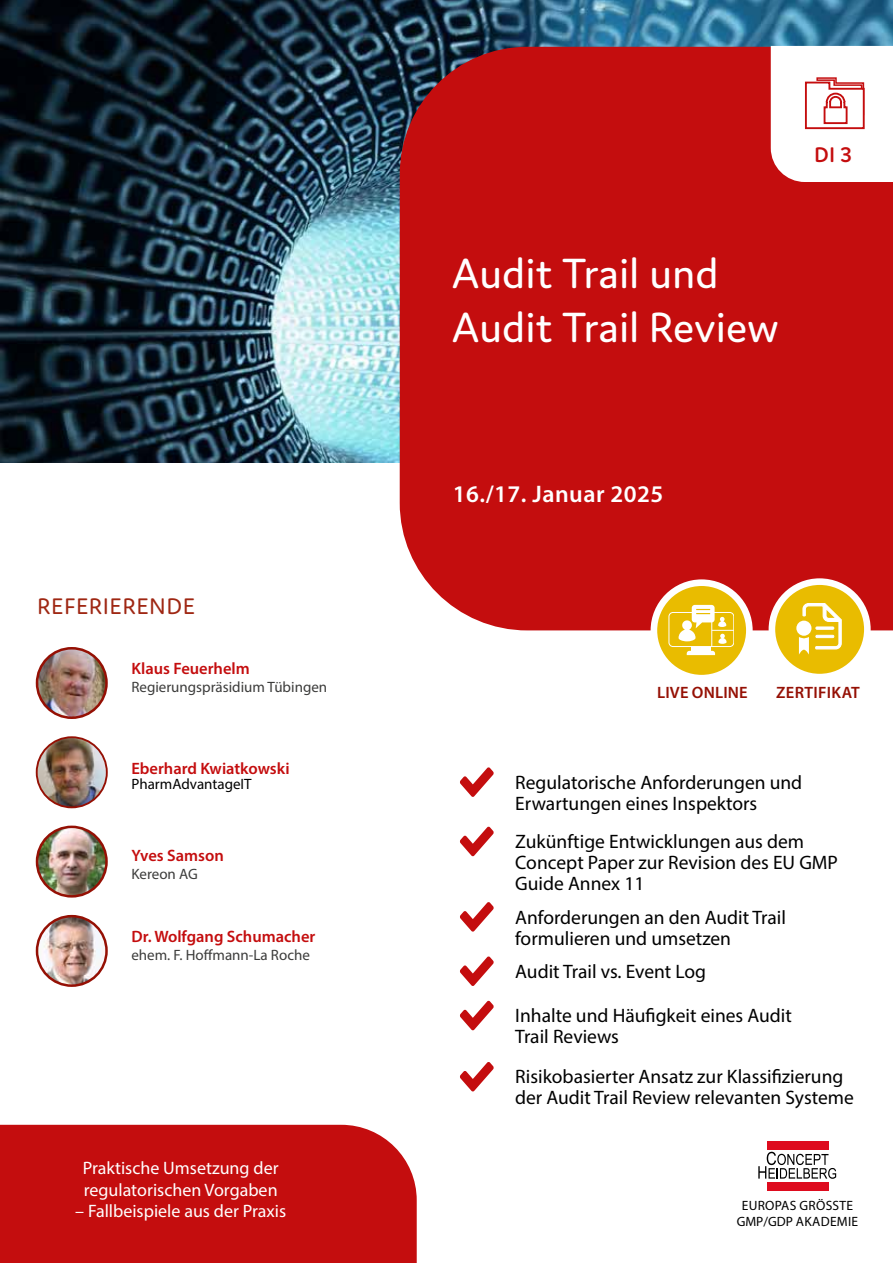
<style>
.page{position:relative;width:893px;height:1263px;background:#fff}
.page>*{position:absolute;margin:0;border:0;box-sizing:border-box;transform-origin:0 0}
.t1{font:45px/54px "Domus";color:#fff}
.t2{font:600 24px "Myriad Pro";letter-spacing:.02em;color:#fff}
.t3{font:24px "Domus";letter-spacing:.045em;color:#9f2713}
.t4{font:600 22.5px "Domus";color:#c40d0e}
.t5{font:19.5px/21px "Myriad Pro";color:#000}
.t6{font:18px/21.6px "Myriad Pro";color:#fff}
.t7{font:600 16.5px "Myriad Pro";color:#c40d0e}
.t8{font:600 16.5px "Myriad Pro";letter-spacing:.01em;color:#951004}
.t9{font:15px "Myriad Pro";color:#3c3c3b}
.t10{font:15px "Myriad Pro";color:#000}
.t11{font:13.5px/16.5px "Myriad Pro";letter-spacing:.02em;color:#000;text-align:center}
</style>
<div class="page">
<img style="left:0;top:0;width:893px;height:462px">
<div style="left:400px;top:47px;width:493px;height:583px;background:#c40d0e"></div>
<div style="left:772px;top:582px;width:95px;height:95px;background:#e9bc00;border-radius:50%"></div>
<div style="left:769px;top:578px;width:102px;height:102px;border:7px solid #fff;border-radius:50%"></div>
<svg style="left:796px;top:621px;width:15px;height:15px"></svg>
<svg style="left:799px;top:603px;width:43px;height:52px"></svg>
<svg style="left:758px;top:1152px;width:78px;height:27px"></svg>
<div style="left:767px;top:1142px;width:62px;height:8px;background:#de0b1e"></div>
<div style="left:767px;top:1182px;width:62px;height:8px;background:#de0b1e"></div>
<svg style="left:460px;top:767px;width:34px;height:30px"></svg>
<svg style="left:460px;top:827px;width:34px;height:29px"></svg>
<svg style="left:460px;top:902px;width:34px;height:29px"></svg>
<svg style="left:460px;top:956px;width:34px;height:30px"></svg>
<svg style="left:460px;top:1001px;width:34px;height:29px"></svg>
<svg style="left:460px;top:1062px;width:34px;height:29px"></svg>
<img style="left:37px;top:648px;width:69px;height:70px;border-radius:35px">
<div style="left:36px;top:647px;width:72px;height:72px;border:3px solid #951004;border-radius:50%"></div>
<img style="left:37px;top:737px;width:70px;height:70px;border-radius:35px">
<div style="left:36px;top:736px;width:72px;height:72px;border:2px solid #951004;border-radius:50%"></div>
<img style="left:37px;top:827px;width:70px;height:69px;border-radius:35px">
<div style="left:36px;top:825px;width:72px;height:72px;border:3px solid #951004;border-radius:50%"></div>
<img style="left:37px;top:916px;width:70px;height:70px;border-radius:35px">
<div style="left:36px;top:915px;width:72px;height:72px;border:3px solid #951004;border-radius:50%"></div>
<div style="left:0;top:1125px;width:417px;height:138px;background:#c40d0e"></div>
<svg style="left:654px;top:583px;width:95px;height:95px;background:#ebc420"></svg>
<div style="left:651px;top:579px;width:102px;height:102px;border:7px solid #fff;border-radius:50%"></div>
<div style="left:668px;top:612px;width:66px;height:35px;border:1px solid #fff;border-radius:4px"></div>
<hr style="left:711px;top:613px;width:1px;height:33px;background:#fff">
<svg style="left:678px;top:605px;width:56px;height:39px"></svg>
<svg style="left:687px;top:651px;width:28px;height:4px"></svg>
<hr style="left:691px;top:647px;width:20px;height:3px;background:#fff">
<svg style="left:771px;top:46px;width:122px;height:293px"></svg>
<p class="t3" style="left:37px;top:593px;width:159px">REFERIERENDE</p>
<p class="t7" style="left:131px;top:658px;width:120px">Klaus Feuerhelm</p>
<p class="t9" style="left:131px;top:677px;width:197px">Regierungspräsidium Tübingen</p>
<p class="t7" style="left:131px;top:758px;width:160px">Eberhard Kwiatkowski</p>
<p class="t10" style="left:131px;top:774px;width:122px">PharmAdvantageIT</p>
<p class="t7" style="left:131px;top:845px;width:94px">Yves Samson</p>
<p class="t9" style="left:131px;top:865px;width:68px">Kereon AG</p>
<p class="t7" style="left:131px;top:926px;width:185px">Dr. Wolfgang Schumacher</p>
<p class="t9" style="left:131px;top:945px;width:180px">ehem. F. Hoffmann-La Roche</p>
<p class="t6" style="left:83px;top:1157px;width:197px">Praktische Umsetzung der regulatorischen Vorgaben</p>
<p class="t6" style="left:75px;top:1200px;width:212px">– Fallbeispiele aus der Praxis</p>
<h1 class="t1" style="left:452px;top:246px;width:329px">Audit Trail und<br>Audit Trail Review</h1>
<p class="t4" style="left:815px;top:142px;width:39px">DI 3</p>
<p class="t2" style="left:453px;top:479px;width:212px">16./17. Januar 2025</p>
<p class="t8" style="left:657px;top:682px;width:92px">LIVE ONLINE</p>
<p class="t8" style="left:776px;top:682px;width:85px">ZERTIFIKAT</p>
<p class="t5" style="left:515px;top:771px;width:289px">Regulatorische Anforderungen und<br>Erwartungen eines Inspektors</p>
<p class="t5" style="left:515px;top:831px;width:324px">Zukünftige Entwicklungen aus dem<br>Concept Paper zur Revision des EU GMP<br>Guide Annex 11</p>
<p class="t5" style="left:515px;top:906px;width:272px">Anforderungen an den Audit Trail formulieren und umsetzen</p>
<p class="t5" style="left:515px;top:960px;width:192px">Audit Trail vs. Event Log</p>
<p class="t5" style="left:515px;top:1005px;width:278px">Inhalte und Häufigkeit eines Audit<br>Trail Reviews</p>
<p class="t5" style="left:515px;top:1066px;width:340px">Risikobasierter Ansatz zur Klassifizierung der Audit Trail Review relevanten Systeme</p>
<p class="t11" style="left:737px;top:1197px;width:123px">EUROPAS GRÖSSTE<br>GMP/GDP AKADEMIE</p>
</div>
